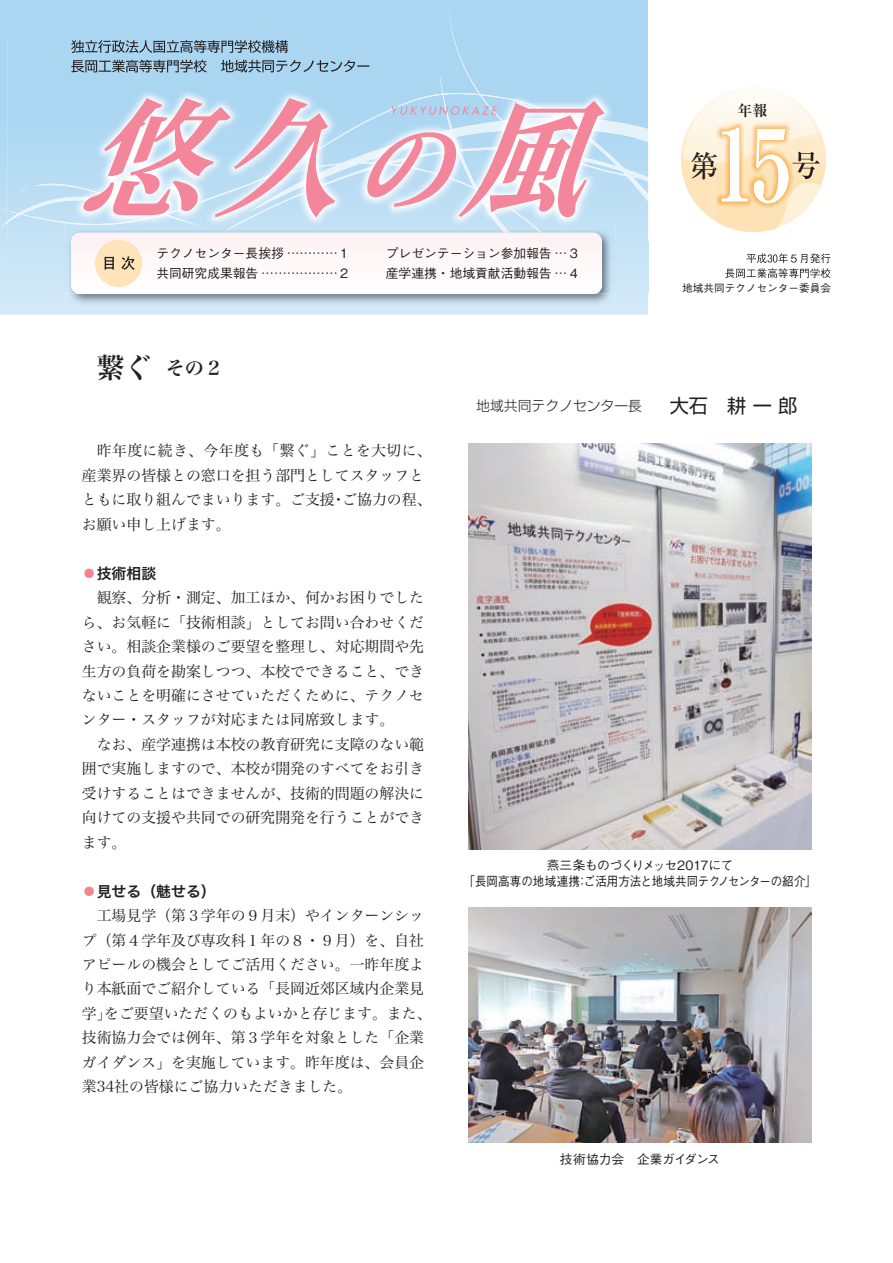
<style>
.page{position:relative;width:893px;height:1263px;background:#fff}
.page>*{position:absolute;margin:0;border:0;box-sizing:border-box;transform-origin:0 0}
.t1{font:italic 700 124.8px "Koz Min Pro";color:#f3869a;scale:.95 1}
.t2{font:700 99.45px "Ryumin Pro";color:#fff;scale:.8 1}
.t3{font:500 29.85px "Ryumin Pro";color:#231f20}
.t4{font:19.2px "Hira Min Pro W6";color:#231f20}
.t5{font:14.85px/24.5px "Hira Min Pro W3";color:#231f20}
.t6{font:14.85px "Hira Kaku Pro W6";color:#231f20}
.t7{font:700 14.85px "Ryumin Pro";color:#231f20}
.t8{font:300 13.8px "Shin Go Pro";color:#231f20}
.t9{font:500 12.75px/20.2px "Gothic BBB Pro";color:#231f20}
.t10{font:500 12.75px "Gothic BBB Pro";letter-spacing:-.03em;color:#231f20}
.t11{font:500 10.65px "Gothic BBB Pro";color:#231f20}
.s1{font-size:98.25px}
.s2{font-size:27.6px}
.s3{font-family:"Hira Min Pro W3";color:#f3858d}
.s4{font-family:"Hira Kaku Pro W3";font-weight:400}
.s5{font-weight:400;font-size:19.2px}
</style>
<div class="page">
<svg style="left:0;top:0;width:648px;height:315px;background:#b2daf3"></svg>
<svg style="left:449px;top:1px;width:5px;height:36px"></svg>
<svg style="left:0;top:207px;width:8px;height:4px"></svg>
<svg style="left:1px;top:221px;width:7px;height:8px"></svg>
<img style="left:64px;top:242px;width:552px;height:66px">
<svg style="left:76px;top:293px;width:521px;height:1px"></svg>
<img style="left:648px;top:241px;width:1px;height:52px">
<img style="left:8px;top:37px;width:640px;height:205px">
<div style="left:8px;top:242px;width:56px;height:51px;background:#cae5f6"></div>
<div style="left:616px;top:242px;width:32px;height:51px;background:#cae5f6"></div>
<img style="left:681px;top:139px;width:13px;height:62px">
<img style="left:684px;top:123px;width:7px;height:38px">
<div style="left:453px;top:37px;width:188px;height:56px;background:#aad6f2"></div>
<img style="left:8px;top:93px;width:640px;height:132px">
<img style="left:8px;top:197px;width:191px;height:29px">
<img style="left:34px;top:184px;width:49px;height:19px">
<svg style="left:20px;top:188px;width:7px;height:5px"></svg>
<img style="left:439px;top:67px;width:65px;height:34px">
<img style="left:275px;top:162px;width:259px;height:64px">
<svg style="left:224px;top:226px;width:11px;height:6px"></svg>
<svg style="left:498px;top:226px;width:12px;height:7px"></svg>
<svg style="left:533px;top:226px;width:9px;height:7px"></svg>
<img style="left:71px;top:233px;width:531px;height:60px">
<img style="left:95px;top:240px;width:47px;height:47px">
<img style="left:105px;top:256px;width:30px;height:14px">
<img style="left:71px;top:40px;width:217px;height:13px">
<img style="left:71px;top:60px;width:298px;height:13px">
<img style="left:691px;top:163px;width:3px;height:16px">
<svg style="left:83px;top:98px;width:252px;height:120px"></svg>
<svg style="left:367px;top:101px;width:237px;height:116px"></svg>
<img style="left:714px;top:127px;width:112px;height:105px">
<img style="left:776px;top:183px;width:45px;height:46px">
<img style="left:811px;top:121px;width:7px;height:31px">
<img style="left:714px;top:163px;width:3px;height:16px">
<svg style="left:691px;top:91px;width:120px;height:72px"></svg>
<img style="left:792px;top:152px;width:28px;height:27px">
<img style="left:746px;top:253px;width:84px;height:10px">
<img style="left:725px;top:268px;width:105px;height:10px">
<img style="left:469px;top:443px;width:342px;height:406px">
<img style="left:469px;top:908px;width:342px;height:235px">
<h1 class="t1" style="left:80px;top:69px;width:596px">悠久<span class="s1">の</span>風</h1>
<p class="t7" style="left:738px;top:98px;width:31px">年報</p>
<h2 class="t2" style="left:715px;top:85px;width:97px">15</h2>
<h3 class="t3" style="left:689px;top:142px;width:31px">第</h3>
<p class="t9" style="left:156px;top:242px;width:196px">テクノセンター長挨拶 …………１共同研究成果報告 ………………２</p>
<p class="t9" style="left:386px;top:242px;width:196px">プレゼンテーション参加報告 …３産学連携・地域貢献活動報告 …４</p>
<p class="t4" style="left:97px;top:351px;width:128px"><span class="s2">繋ぐ</span> その２</p>
<p class="t11" style="left:682px;top:280px;width:150px">地域共同テクノセンター委員会</p>
<p class="t5" style="left:82px;top:437px;width:351px;text-indent:15px">昨年度に続き、今年度も「繋ぐ」ことを大切に、産業界の皆様との窓口を担う部門としてスタッフとともに取り組んでまいります。ご支援・ご協力の程、お願い申し上げます。</p>
<p class="t6" style="left:82px;top:560px;width:76px"><span class="s3">⃝</span>技術相談</p>
<p class="t5" style="left:82px;top:584px;width:344px;text-align:justify;text-indent:15px">観察、分析・測定、加工ほか、何かお困りでしたら、お気軽に「技術相談」としてお問い合わせください。相談企業様のご要望を整理し、対応期間や先生方の負荷を勘案しつつ、本校でできること、できないことを明確にさせていただくために、テクノセンター・スタッフが対応または同席致します。</p>
<p class="t5" style="left:82px;top:731px;width:344px;text-align:justify;text-indent:15px">なお、産学連携は本校の教育研究に支障のない範囲で実施しますので、本校が開発のすべてをお引き受けすることはできませんが、技術的問題の解決に向けての支援や共同での研究開発を行うことができます。</p>
<p class="t6" style="left:82px;top:877px;width:135px"><span class="s3">⃝</span>見せる（魅せる）</p>
<p class="t5" style="left:82px;top:902px;width:351px;text-indent:15px">工場見学（第３学年の９月末）やインターンシップ（第４学年及び専攻科１年の８・９月）を、自社アピールの機会としてご活用ください。一昨年度より本紙面でご紹介している「長岡近郊区域内企業見学」をご要望いただくのもよいかと存じます。また、技術協力会では例年、第３学年を対象とした「企業ガイダンス」を実施しています。昨年度は、会員企業34社の皆様にご協力いただきました。</p>
<p class="t8" style="left:476px;top:395px;width:323px">地域共同テクノセンター長<span class="s4">　　</span><span class="s5">大石　耕 一 郎</span></p>
<p class="t9" style="left:464px;top:856px;width:354px;line-height:15.9px;text-align:center">燕三条ものづくりメッセ2017にて<br>「長岡高専の地域連携：ご活用方法と地域共同テクノセンターの紹介」</p>
<p class="t10" style="left:560px;top:1148px;width:161px">技術協力会　企業ガイダンス</p>
</div>
